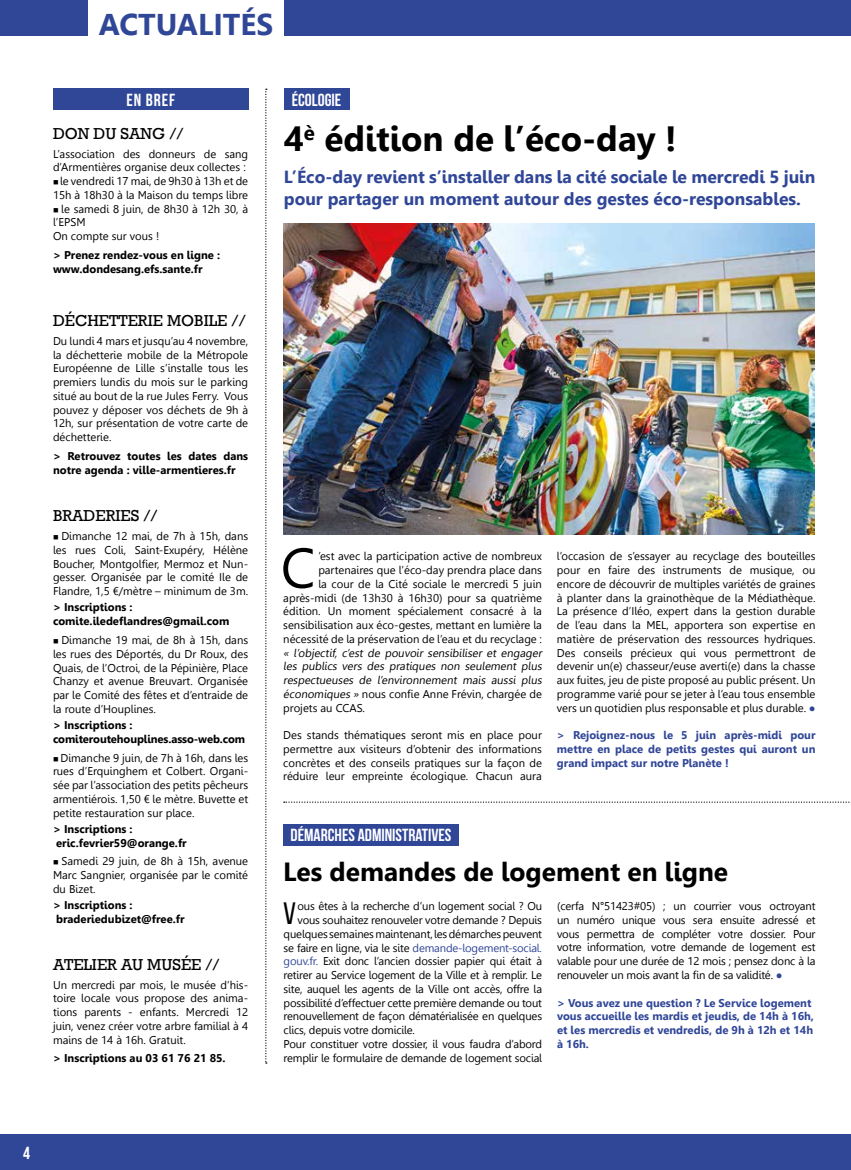
<style>
.page{position:relative;width:851px;height:1170px;background:#fff}
.page>*{position:absolute;margin:0;border:0;box-sizing:border-box;transform-origin:0 0}
.t1{font:56.12px "Leelawadee";color:#000}
.t2{font:700 35px "Leelawadee";color:#000}
.t3{font:30.88px "Bebas Neue";color:#000}
.t4{font:700 30px "Leelawadee";color:#304697}
.t5{font:700 26.25px "Leelawadee";color:#000}
.t6{font:700 17.5px/22.5px "Leelawadee";color:#304697}
.t7{font:700 17.5px "Bebas Neue";color:#fff}
.t8{font:16.25px "Rockwell";color:#000}
.t9{font:11.25px/13.8px "Leelawadee";color:#000;text-align:justify}
.t10{font:700 11.25px/13.8px "Leelawadee";color:#000}
.t11{font:700 11.25px/13.8px "Leelawadee";color:#304697;text-align:justify}
.s1{font-family:"Impact";color:#304697}
.s2{color:#304697}
</style>
<div class="page">
<div style="left:0;top:0;width:850px;height:35px;background:#304697"></div>
<div style="left:0;top:1134px;width:850px;height:35px;background:#304697"></div>
<div style="left:88px;top:0;width:195px;height:39px;background:#fff"></div>
<div style="left:284px;top:89px;width:65px;height:21px;background:#304697"></div>
<div style="left:283px;top:824px;width:176px;height:21px;background:#304697"></div>
<div style="left:53px;top:89px;width:195px;height:21px;background:#304697"></div>
<svg style="left:265px;top:89px;width:2px;height:974px"></svg>
<img style="left:284px;top:224px;width:530px;height:310px">
<svg style="left:284px;top:801px;width:566px;height:1px"></svg>
<h3 class="t4" style="left:99px;top:8px;width:176px">ACTUALITÉS</h3>
<h3 class="t7" style="left:126px;top:90px;width:50px">EN BREF</h3>
<h3 class="t8" style="left:53px;top:124px;width:132px">DON DU SANG //</h3>
<p class="t9" style="left:53px;top:147px;width:197px">L’association des donneurs de sang d’Armentières organise deux collectes :</p>
<p class="t9" style="left:53px;top:174px;width:197px">■ le vendredi 17 mai, de 9h30 à 13h et de<br>15h à 18h30 à la Maison du temps libre</p>
<p class="t9" style="left:53px;top:202px;width:197px;text-align:left">■ le samedi 8 juin, de 8h30 à 12h 30, à l’EPSM<br>On compte sur vous !</p>
<p class="t10" style="left:53px;top:248px;width:169px">&gt; Prenez rendez-vous en ligne : www.dondesang.efs.sante.fr</p>
<h3 class="t8" style="left:53px;top:311px;width:194px">DÉCHETTERIE MOBILE //</h3>
<p class="t9" style="left:53px;top:334px;width:197px">Du lundi 4 mars et jusqu’au 4 novembre, la déchetterie mobile de la Métropole Européenne de Lille s’installe tous les premiers lundis du mois sur le parking situé au bout de la rue Jules Ferry. Vous pouvez y déposer vos déchets de 9h à 12h, sur présentation de votre carte de déchetterie.</p>
<p class="t10" style="left:53px;top:449px;width:197px">&gt; Retrouvez toutes les dates dans notre agenda : ville-armentieres.fr</p>
<h3 class="t8" style="left:53px;top:506px;width:106px">BRADERIES //</h3>
<p class="t9" style="left:53px;top:529px;width:197px">■ Dimanche 12 mai, de 7h à 15h, dans les rues Coli, Saint-Exupéry, Hélène Boucher, Montgolfier, Mermoz et Nun&shy;gesser. Organisée par le comité Ile de Flandre, 1,5 €/mètre – minimum de 3m.</p>
<p class="t10" style="left:53px;top:600px;width:178px">&gt; Inscriptions : comite.iledeflandres@gmail.com</p>
<p class="t9" style="left:53px;top:633px;width:197px">■ Dimanche 19 mai, de 8h à 15h, dans les rues des Déportés, du Dr Roux, des Quais, de l’Octroi, de la Pépinière, Place Chanzy et avenue Breuvart. Organisée par le Comité des fêtes et d’entraide de la route d’Houplines.</p>
<p class="t10" style="left:53px;top:718px;width:194px">&gt; Inscriptions : comiteroutehouplines.asso-web.com</p>
<p class="t9" style="left:53px;top:750px;width:197px">■ Dimanche 9 juin, de 7h à 16h, dans les rues d’Erquinghem et Colbert. Organi&shy;sée par l’association des petits pêcheurs armentiérois. 1,50 € le mètre. Buvette et petite restauration sur place.</p>
<p class="t10" style="left:53px;top:822px;width:135px">&gt; Inscriptions : eric.fevrier59@orange.fr</p>
<p class="t9" style="left:53px;top:854px;width:197px">■ Samedi 29 juin, de 8h à 15h, avenue Marc Sangnier, organisée par le comité du Bizet.</p>
<p class="t10" style="left:53px;top:898px;width:133px">&gt; Inscriptions : braderiedubizet@free.fr</p>
<h3 class="t8" style="left:53px;top:954px;width:168px">ATELIER AU MUSÉE //</h3>
<p class="t9" style="left:53px;top:977px;width:197px">Un mercredi par mois, le musée d’his&shy;toire locale vous propose des anima&shy;tions parents - enfants. Mercredi 12 juin, venez créer votre arbre familial à 4 mains de 14 à 16h. Gratuit.</p>
<p class="t10" style="left:53px;top:1051px;width:174px">&gt; Inscriptions au 03 61 76 21 85.</p>
<h3 class="t7" style="left:292px;top:90px;width:51px">ÉCOLOGIE</h3>
<h2 class="t2" style="left:283px;top:119px;width:394px">4<sup>è</sup> édition de l’éco-day !</h2>
<h3 class="t6" style="left:284px;top:165px;width:533px">L’Éco-day revient s’installer dans la cité sociale le mercredi 5 juin pour partager un moment autour des gestes éco-responsables.</h3>
<h1 class="t1" style="left:281px;top:535px;width:36px">C</h1>
<p class="t9" style="left:318px;top:549px;width:225px">’est avec la participation active de nombreux</p>
<p class="t9" style="left:318px;top:563px;width:225px">partenaires que l’éco-day prendra place dans</p>
<p class="t9" style="left:318px;top:577px;width:225px">la cour de la Cité sociale le mercredi 5 juin</p>
<p class="t9" style="left:283px;top:590px;width:260px">après-midi (de 13h30 à 16h30) pour sa quatrième</p>
<p class="t9" style="left:283px;top:604px;width:260px">édition. Un moment spécialement consacré à la</p>
<p class="t9" style="left:283px;top:618px;width:260px">sensibilisation aux éco-gestes, mettant en lumière la</p>
<p class="t9" style="left:283px;top:632px;width:260px">nécessité de la préservation de l’eau et du recyclage :</p>
<p class="t9" style="left:283px;top:645px;width:262px">« l’objectif, c’est de pouvoir sensibiliser et engager</p>
<p class="t9" style="left:283px;top:659px;width:262px">les publics vers des pratiques non seulement plus</p>
<p class="t9" style="left:283px;top:673px;width:262px">respectueuses de l’environnement mais aussi plus</p>
<p class="t9" style="left:283px;top:687px;width:260px">économiques» nous confie Anne Frévin, chargée de</p>
<p class="t9" style="left:283px;top:700px;width:83px">projets au CCAS.</p>
<p class="t9" style="left:283px;top:728px;width:260px">Des stands thématiques seront mis en place pour permettre aux visiteurs d’obtenir des informations concrètes et des conseils pratiques sur la façon de réduire leur empreinte écologique. Chacun aura</p>
<p class="t9" style="left:557px;top:549px;width:260px">l’occasion de s’essayer au recyclage des bouteilles pour en faire des instruments de musique, ou encore de découvrir de multiples variétés de graines à planter dans la grainothèque de la Médiathèque.<br>La présence d’Iléo, expert dans la gestion durable de l’eau dans la MEL, apportera son expertise en matière de préservation des ressources hydriques.<br>Des conseils précieux qui vous permettront de devenir un(e) chasseur/euse averti(e) dans la chasse aux fuites, jeu de piste proposé au public présent. Un programme varié pour se jeter à l’eau tous ensemble vers un quotidien plus responsable et plus durable. <span class="s1">●</span></p>
<p class="t11" style="left:557px;top:728px;width:260px">&gt; Rejoignez-nous le 5 juin après-midi pour mettre en place de petits gestes qui auront un grand impact sur notre Planète !</p>
<h3 class="t7" style="left:290px;top:825px;width:162px">DÉMARCHES ADMINISTRATIVES</h3>
<h3 class="t5" style="left:283px;top:856px;width:446px">Les demandes de logement en ligne</h3>
<h3 class="t3" style="left:283px;top:896px;width:14px">V</h3>
<p class="t9" style="left:297px;top:899px;width:246px">ous êtes à la recherche d’un logement social ? Ou</p>
<p class="t9" style="left:297px;top:913px;width:246px">vous souhaitez renouveler votre demande ? Depuis</p>
<p class="t9" style="left:283px;top:926px;width:260px">quelques semaines maintenant, les démarches peuvent</p>
<p class="t9" style="left:283px;top:940px;width:260px">se faire en ligne, via le site <span class="s2">demande-logement-social.</span></p>
<p class="t9" style="left:283px;top:954px;width:260px"><span class="s2">gouv.fr.</span> Exit donc l’ancien dossier papier qui était à</p>
<p class="t9" style="left:283px;top:968px;width:260px">retirer au Service logement de la Ville et à remplir. Le</p>
<p class="t9" style="left:283px;top:981px;width:260px">site, auquel les agents de la Ville ont accès, offre la</p>
<p class="t9" style="left:283px;top:995px;width:260px">possibilité d’effectuer cette première demande ou tout</p>
<p class="t9" style="left:283px;top:1009px;width:260px">renouvellement de façon dématérialisée en quelques</p>
<p class="t9" style="left:283px;top:1023px;width:133px">clics, depuis votre domicile.</p>
<p class="t9" style="left:283px;top:1036px;width:260px">Pour constituer votre dossier, il vous faudra d’abord</p>
<p class="t9" style="left:283px;top:1050px;width:260px">remplir le formulaire de demande de logement social</p>
<p class="t9" style="left:557px;top:899px;width:260px">(cerfa N°51423#05) ; un courrier vous octroyant un numéro unique vous sera ensuite adressé et vous permettra de compléter votre dossier. Pour votre information, votre demande de logement est valable pour une durée de 12 mois ; pensez donc à la renouveler un mois avant la fin de sa validité. <span class="s1">●</span></p>
<p class="t11" style="left:557px;top:995px;width:258px;text-align:left">&gt; Vous avez une question ? Le Service logement vous accueille les mardis et jeudis, de 14h à 16h, et les mercredis et vendredis, de 9h à 12h et 14h à 16h.</p>
<h3 class="t7" style="left:23px;top:1142px;width:8px">4</h3>
</div>
